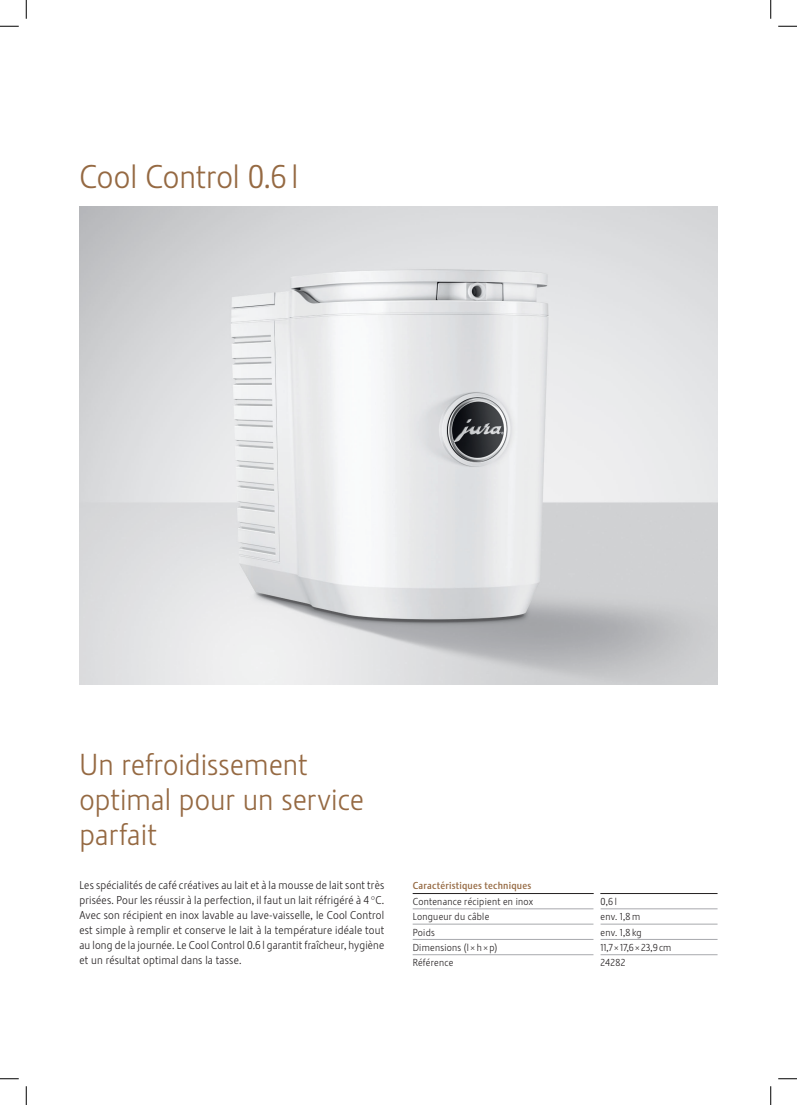
<style>
.page{position:relative;width:797px;height:1105px;background:#fff}
.page>*{position:absolute;margin:0;border:0;box-sizing:border-box;transform-origin:0 0}
.t1{font:32.5px "Stalemate Pro 2 J Light";color:#956942}
.t2{font:30px/35px "Stalemate Pro 2 J Light";letter-spacing:.005em;color:#956942}
.t3{font:11.25px/15px "Stalemate Pro 2 J Light";letter-spacing:.015em;color:#231f20;text-align:justify}
.t4{font:10px "Stalemate Pro 2 J Light";letter-spacing:.025em;color:#231f20}
.t5{font:10px "Stalemate Pro 2 J Medium";letter-spacing:.02em;color:#956942}
</style>
<div class="page">
<img style="left:79px;top:206px;width:638px;height:479px">
<hr style="left:600px;top:893px;width:117px;height:1px;background:#231f20">
<hr style="left:412px;top:909px;width:181px;height:1px;background:#a8a9ad">
<hr style="left:412px;top:924px;width:181px;height:1px;background:#a8a9ad">
<hr style="left:600px;top:909px;width:117px;height:1px;background:#a8a9ad">
<hr style="left:600px;top:924px;width:117px;height:1px;background:#a8a9ad">
<hr style="left:412px;top:939px;width:181px;height:1px;background:#a8a9ad">
<hr style="left:600px;top:939px;width:117px;height:1px;background:#a8a9ad">
<hr style="left:412px;top:954px;width:181px;height:1px;background:#a8a9ad">
<hr style="left:600px;top:954px;width:117px;height:1px;background:#a8a9ad">
<hr style="left:412px;top:893px;width:181px;height:1px;background:#231f20">
<svg style="left:0;top:25px;width:19px;height:2px"></svg>
<svg style="left:778px;top:25px;width:19px;height:2px"></svg>
<svg style="left:0;top:1078px;width:19px;height:1px"></svg>
<svg style="left:778px;top:1078px;width:19px;height:1px"></svg>
<svg style="left:25px;top:0;width:2px;height:19px"></svg>
<svg style="left:25px;top:1086px;width:2px;height:19px"></svg>
<svg style="left:770px;top:0;width:1px;height:19px"></svg>
<svg style="left:770px;top:1086px;width:1px;height:19px"></svg>
<h1 class="t1" style="left:79px;top:157px;width:220px">Cool Control 0.6 l</h1>
<h2 class="t2" style="left:79px;top:747px;width:286px">Un refroidissement optimal pour un service parfait</h2>
<p class="t3" style="left:79px;top:877px;width:306px">Les spécialités de café créatives au lait et à la mousse de lait sont très prisées. Pour les réussir à la perfection, il faut un lait réfrigéré à 4 °C.<br>Avec son récipient en inox lavable au lave-vaisselle, le Cool Control est simple à remplir et conserve le lait à la température idéale tout au long de la journée. Le Cool Control 0.6 l garantit fraîcheur, hygiène et un résultat optimal dans la tasse.</p>
<p class="t5" style="left:412px;top:879px;width:120px">Caractéristiques techniques</p>
<p class="t4" style="left:412px;top:895px;width:122px">Contenance récipient en inox</p>
<p class="t4" style="left:600px;top:895px;width:18px">0,6 l</p>
<p class="t4" style="left:412px;top:911px;width:78px">Longueur du câble</p>
<p class="t4" style="left:600px;top:911px;width:41px">env. 1,8 m</p>
<p class="t4" style="left:412px;top:926px;width:24px">Poids</p>
<p class="t4" style="left:600px;top:926px;width:43px">env. 1,8 kg</p>
<p class="t4" style="left:412px;top:941px;width:86px">Dimensions (l × h × p)</p>
<p class="t4" style="left:600px;top:941px;width:72px">11,7 × 17,6 × 23,9 cm</p>
<p class="t4" style="left:412px;top:957px;width:42px">Référence</p>
<p class="t4" style="left:600px;top:957px;width:26px">24282</p>
</div>
